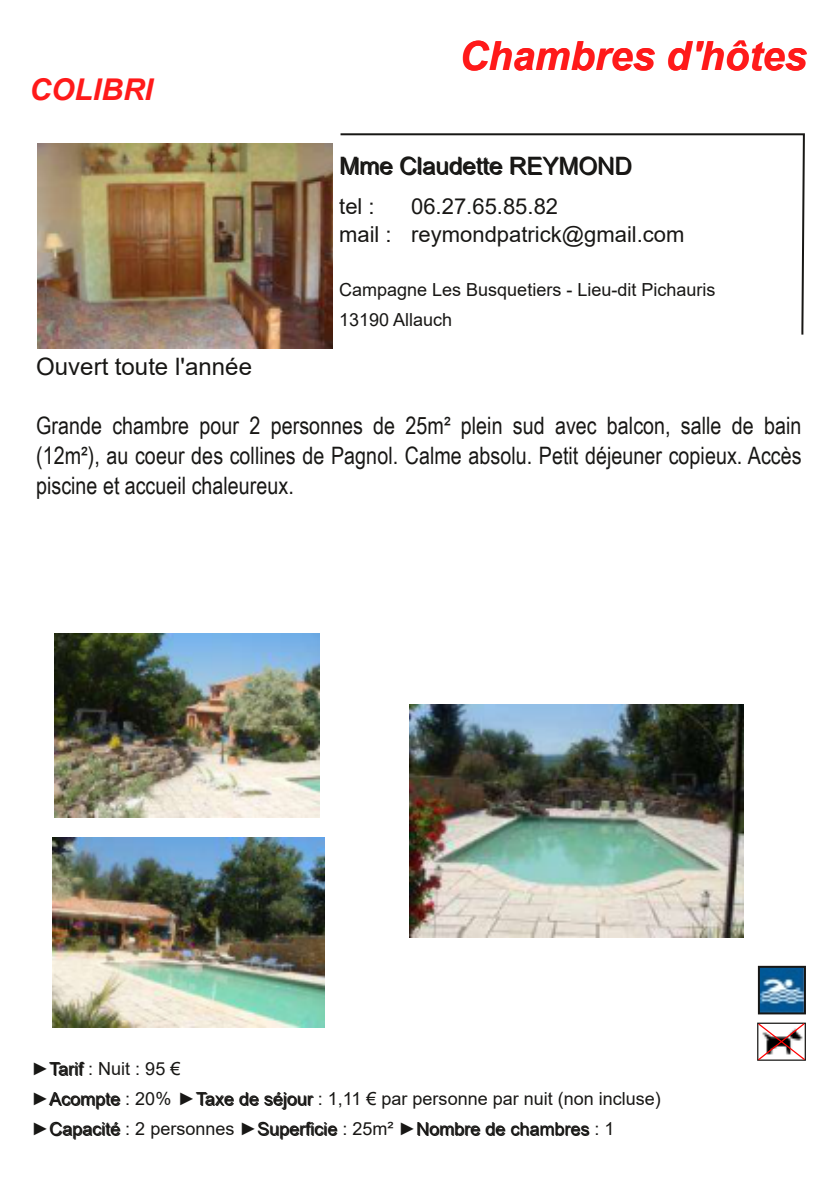
<style>
.page{position:relative;width:840px;height:1191px;background:#fff}
.page>*{position:absolute;margin:0;border:0;box-sizing:border-box;transform-origin:0 0}
.t1{font:italic 700 40px "Arial";color:#f00}
.t2{font:italic 700 30px "Arial";color:#ff1a1a}
.t3{font:24px/30px "Arial Narrow";color:#181715;text-align:justify}
.t4{font:24px "Arial";color:#181715}
.t5{font:22px/28px "Arial";color:#181715}
.t6{font:18px/30.4px "Arial";color:#181715}
</style>
<div class="page">
<img style="left:37px;top:143px;width:295px;height:206px">
<svg style="left:340px;top:133px;width:465px;height:202px"></svg>
<img style="left:54px;top:633px;width:265px;height:184px">
<img style="left:409px;top:705px;width:334px;height:232px">
<img style="left:52px;top:837px;width:272px;height:190px">
<svg style="left:757px;top:1022px;width:48px;height:38px"></svg>
<img style="left:760px;top:968px;width:42px;height:43px">
<div style="left:757px;top:965px;width:48px;height:49px;border:2px solid #181715"></div>
<h2 class="t2" style="left:29px;top:73px;width:125px">COLIBRI</h2>
<h3 class="t4" style="left:36px;top:354px;width:217px">Ouvert toute l'année</h3>
<h1 class="t1" style="left:459px;top:33px;width:349px">Chambres d'hôtes</h1>
<h3 class="t4" style="left:340px;top:154px;width:294px">Mme Claudette REYMOND</h3>
<p class="t5" style="left:339px;top:193px;width:37px">tel :</p>
<p class="t5" style="left:339px;top:193px;width:346px;text-indent:72px">06.27.65.85.82<br>mail : reymondpatrick@gmail.com</p>
<p class="t6" style="left:339px;top:275px;width:377px">Campagne Les Busquetiers - Lieu-dit Pichauris<br>13190 Allauch</p>
<h3 class="t3" style="left:36px;top:410px;width:766px">Grande chambre pour 2 personnes de 25m² plein sud avec balcon, salle de bain (12m²), au coeur des collines de Pagnol. Calme absolu. Petit déjeuner copieux. Accès piscine et accueil chaleureux.</h3>
<p class="t6" style="left:31px;top:1053px;width:630px">►Tarif : Nuit : 95 €<br>►Acompte : 20% ►Taxe de séjour : 1,11 € par personne par nuit (non incluse) ►Capacité : 2 personnes ►Superficie : 25m² ►Nombre de chambres : 1</p>
</div>
